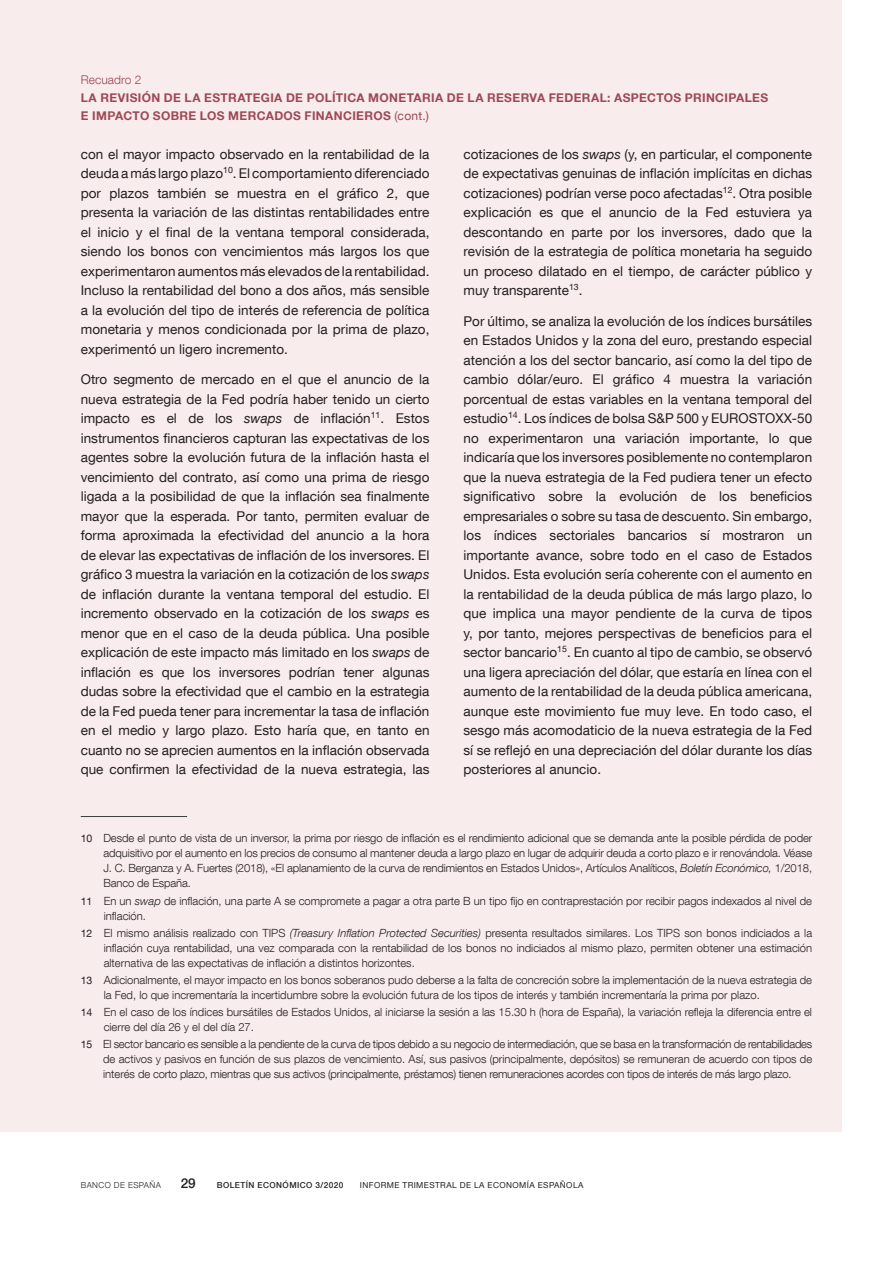
<style>
.page{position:relative;width:893px;height:1263px;background:#fff}
.page>*{position:absolute;margin:0;border:0;box-sizing:border-box;transform-origin:0 0}
.Texto_recuadro{font:13.5px/19.5px "Bd E Neue Helvetica";color:#231f20;text-align:justify}
.t1{font:500 13.5px "Bd E Neue Helvetica";color:#231f20}
.Título_recuadro{font:700 12px/18px "Bd E Neue Helvetica";letter-spacing:.03em;color:#9d4855}
.Numero_recuadro{font:300 12px "Bd E Neue Helvetica";letter-spacing:.005em;color:#9d4855}
.Citas_recuadro{font:300 11.25px/15px "Bd E Neue Helvetica";color:#231f20;text-align:justify}
.t2{font:8.25px "Bd E Neue Helvetica";letter-spacing:.05em;color:#231f20}
.t3{font:500 8.25px "Bd E Neue Helvetica";letter-spacing:.05em;color:#231f20}
.t4{font:300 8.25px "Bd E Neue Helvetica";letter-spacing:.05em;color:#231f20}
.s1{font-weight:400}
.s2{font-style:italic}
.s3{font-weight:400;font-size:10.5px}
</style>
<div class="page">
<div style="left:0;top:0;width:842px;height:1131px;background:#f9eced"></div>
<hr style="left:81px;top:816px;width:106px;height:1px;background:#3e3e3f">
<p class="Numero_recuadro" style="left:81px;top:72px;width:62px">Recuadro 2</p>
<p class="Título_recuadro" style="left:81px;top:88px;width:689px">LA REVISIÓN DE LA ESTRATEGIA DE POLÍTICA MONETARIA DE LA RESERVA FEDERAL: ASPECTOS PRINCIPALES<br>E IMPACTO SOBRE LOS MERCADOS FINANCIEROS <span class="s1">(cont.)</span></p>
<p class="Texto_recuadro" style="left:81px;top:144px;width:350px">con el mayor impacto observado en la rentabilidad de la deuda a más largo plazo<sup>10</sup>. El comportamiento diferenciado por plazos también se muestra en el gráfico 2, que presenta la variación de las distintas rentabilidades entre el inicio y el final de la ventana temporal considerada, siendo los bonos con vencimientos más largos los que experimentaron aumentos más elevados de la rentabilidad.<br>Incluso la rentabilidad del bono a dos años, más sensible a la evolución del tipo de interés de referencia de política monetaria y menos condicionada por la prima de plazo, experimentó un ligero incremento.</p>
<p class="Texto_recuadro" style="left:81px;top:369px;width:350px">Otro segmento de mercado en el que el anuncio de la nueva estrategia de la Fed podría haber tenido un cierto impacto es el de los <span class="s2">swaps</span> de inflación<sup>11</sup>. Estos instrumentos financieros capturan las expectativas de los agentes sobre la evolución futura de la inflación hasta el vencimiento del contrato, así como una prima de riesgo ligada a la posibilidad de que la inflación sea finalmente mayor que la esperada. Por tanto, permiten evaluar de forma aproximada la efectividad del anuncio a la hora de elevar las expectativas de inflación de los inversores. El gráfico 3 muestra la variación en la cotización de los <span class="s2">swaps </span>de inflación durante la ventana temporal del estudio. El incremento observado en la cotización de los <span class="s2">swaps</span> es menor que en el caso de la deuda pública. Una posible explicación de este impacto más limitado en los <span class="s2">swaps</span> de inflación es que los inversores podrían tener algunas dudas sobre la efectividad que el cambio en la estrategia de la Fed pueda tener para incrementar la tasa de inflación en el medio y largo plazo. Esto haría que, en tanto en cuanto no se aprecien aumentos en la inflación observada que confirmen la efectividad de la nueva estrategia, las</p>
<p class="Texto_recuadro" style="left:463px;top:144px;width:350px">cotizaciones de los <span class="s2">swaps</span> (y, en particular, el componente de expectativas genuinas de inflación implícitas en dichas cotizaciones) podrían verse poco afectadas<sup>12</sup>. Otra posible explicación es que el anuncio de la Fed estuviera ya descontando en parte por los inversores, dado que la revisión de la estrategia de política monetaria ha seguido un proceso dilatado en el tiempo, de carácter público y muy transparente<sup>13</sup>.</p>
<p class="Texto_recuadro" style="left:463px;top:311px;width:350px">Por último, se analiza la evolución de los índices bursátiles en Estados Unidos y la zona del euro, prestando especial atención a los del sector bancario, así como la del tipo de cambio dólar/euro. El gráfico 4 muestra la variación porcentual de estas variables en la ventana temporal del estudio<sup>14</sup>. Los índices de bolsa S&amp;P 500 y EUROSTOXX-50 no experimentaron una variación importante, lo que indicaría que los inversores posiblemente no contemplaron que la nueva estrategia de la Fed pudiera tener un efecto significativo sobre la evolución de los beneficios empresariales o sobre su tasa de descuento. Sin embargo, los índices sectoriales bancarios sí mostraron un importante avance, sobre todo en el caso de Estados Unidos. Esta evolución sería coherente con el aumento en la rentabilidad de la deuda pública de más largo plazo, lo que implica una mayor pendiente de la curva de tipos y, por tanto, mejores perspectivas de beneficios para el sector bancario<sup>15</sup>. En cuanto al tipo de cambio, se observó una ligera apreciación del dólar, que estaría en línea con el aumento de la rentabilidad de la deuda pública americana, aunque este movimiento fue muy leve. En todo caso, el sesgo más acomodaticio de la nueva estrategia de la Fed sí se reflejó en una depreciación del dólar durante los días posteriores al anuncio.</p>
<p class="Citas_recuadro" style="left:103px;top:831px;width:710px;text-indent:-23px"><span class="s3">10</span> Desde el punto de vista de un inversor, la prima por riesgo de inflación es el rendimiento adicional que se demanda ante la posible pérdida de poder adquisitivo por el aumento en los precios de consumo al mantener deuda a largo plazo en lugar de adquirir deuda a corto plazo e ir renovándola. Véase J. C. Berganza y A. Fuertes (2018), «El aplanamiento de la curva de rendimientos en Estados Unidos», Artículos Analíticos, <span class="s2">Boletín Económico,</span> 1/2018, Banco de España.</p>
<p class="Citas_recuadro" style="left:104px;top:893px;width:710px;text-indent:-23px"><span class="s3">11</span> En un <span class="s2">swap</span> de inflación, una parte A se compromete a pagar a otra parte B un tipo fijo en contraprestación por recibir pagos indexados al nivel de inflación.</p>
<p class="Citas_recuadro" style="left:104px;top:925px;width:710px;text-indent:-23px"><span class="s3">12</span> El mismo análisis realizado con TIPS <span class="s2">(Treasury Inflation Protected Securities)</span> presenta resultados similares. Los TIPS son bonos indiciados a la inflación cuya rentabilidad, una vez comparada con la rentabilidad de los bonos no indiciados al mismo plazo, permiten obtener una estimación alternativa de las expectativas de inflación a distintos horizontes.</p>
<p class="Citas_recuadro" style="left:104px;top:972px;width:710px;text-indent:-23px"><span class="s3">13</span> Adicionalmente, el mayor impacto en los bonos soberanos pudo deberse a la falta de concreción sobre la implementación de la nueva estrategia de la Fed, lo que incrementaría la incertidumbre sobre la evolución futura de los tipos de interés y también incrementaría la prima por plazo.</p>
<p class="Citas_recuadro" style="left:104px;top:1004px;width:710px;text-indent:-23px"><span class="s3">14</span> En el caso de los índices bursátiles de Estados Unidos, al iniciarse la sesión a las 15.30 h (hora de España), la variación refleja la diferencia entre el cierre del día 26 y el del día 27.</p>
<p class="Citas_recuadro" style="left:103px;top:1036px;width:711px;text-indent:-22px"><span class="s3">15</span> El sector bancario es sensible a la pendiente de la curva de tipos debido a su negocio de intermediación, que se basa en la transformación de rentabilidades de activos y pasivos en función de sus plazos de vencimiento. Así, sus pasivos (principalmente, depósitos) se remuneran de acuerdo con tipos de interés de corto plazo, mientras que sus activos (principalmente, préstamos) tienen remuneraciones acordes con tipos de interés de más largo plazo.</p>
<p class="t4" style="left:81px;top:1180px;width:82px">BANCO DE ESPAÑA</p>
<p class="t1" style="left:181px;top:1175px;width:16px">29</p>
<p class="t3" style="left:217px;top:1180px;width:128px">BOLETÍN ECONÓMICO 3/2020</p>
<p class="t2" style="left:360px;top:1180px;width:225px">INFORME TRIMESTRAL DE LA ECONOMÍA ESPAÑOLA</p>
</div>
